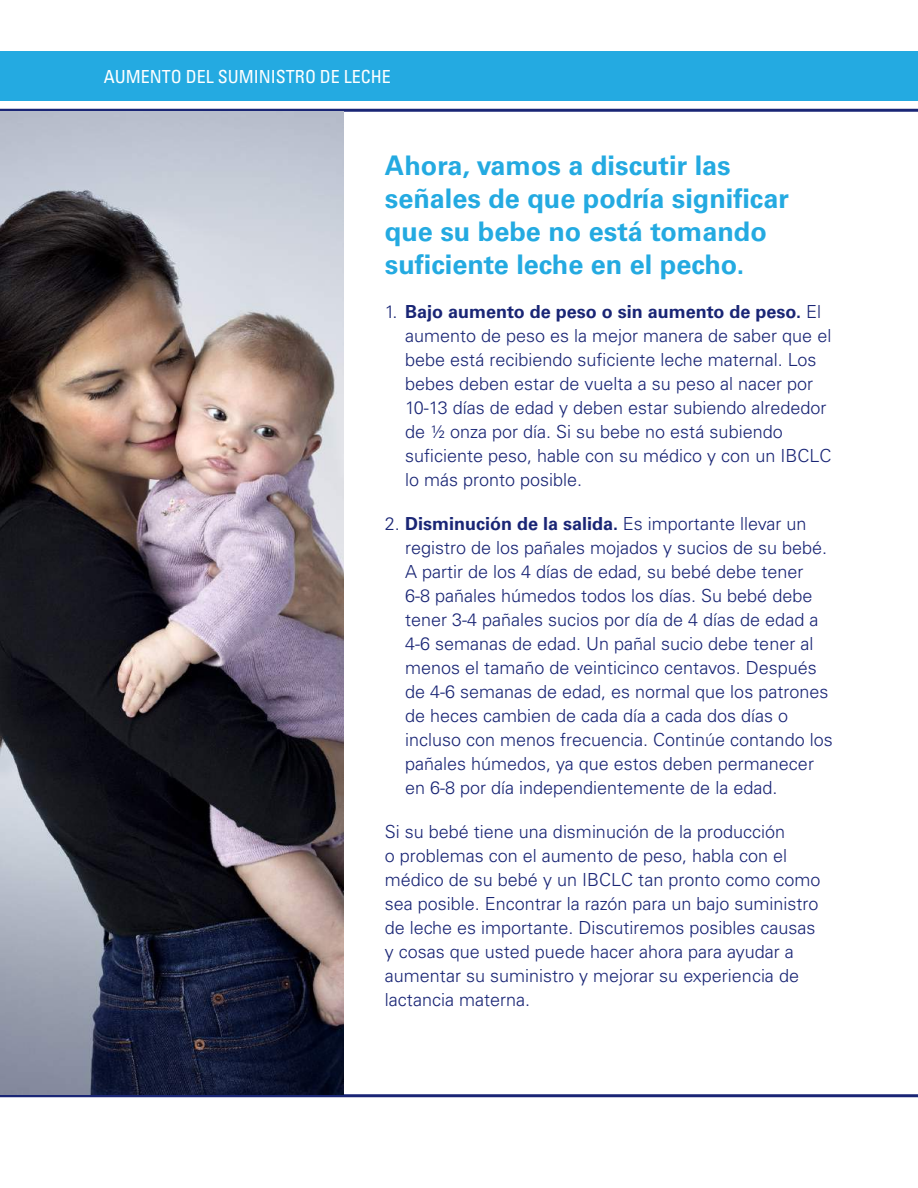
<style>
.page{position:relative;width:918px;height:1188px;background:#fff}
.page>*{position:absolute;margin:0;border:0;box-sizing:border-box;transform-origin:0 0}
.t1{font:700 27px/33px "Univers LT Std";color:#24aae1}
.t2{font:300 18px/24px "Univers LT Std";color:#192575}
.t3{font:condensed 18px "Univers LT Std";color:#fff}
.s1{font-weight:700}
</style>
<div class="page">
<div style="left:0;top:51px;width:918px;height:49px;background:#24aae1"></div>
<hr style="left:0;top:109px;width:918px;height:3px;background:#192575">
<hr style="left:0;top:1094px;width:918px;height:3px;background:#192575">
<img style="left:0;top:112px;width:344px;height:982px">
<p class="t3" style="left:104px;top:65px;width:288px">AUMENTO DEL SUMINISTRO DE LECHE</p>
<h1 class="t1" style="left:385px;top:149px;width:406px">Ahora, vamos a discutir las señales de que podría significar que su bebe no está tomando suficiente leche en el pecho.</h1>
<p class="t2" style="left:405px;top:300px;width:428px;text-indent:-20px">1. <span class="s1">Bajo aumento de peso o sin aumento de peso.</span> El aumento de peso es la mejor manera de saber que el bebe está recibiendo suficiente leche maternal. Los bebes deben estar de vuelta a su peso al nacer por 10-13 días de edad y deben estar subiendo alrededor de ½ onza por día. Si su bebe no está subiendo suficiente peso, hable con su médico y con un IBCLC lo más pronto posible.</p>
<p class="t2" style="left:405px;top:512px;width:429px;text-indent:-20px">2. <span class="s1">Disminución de la salida.</span> Es importante llevar un registro de los pañales mojados y sucios de su bebé.<br>A partir de los 4 días de edad, su bebé debe tener 6-8 pañales húmedos todos los días. Su bebé debe tener 3-4 pañales sucios por día de 4 días de edad a 4-6 semanas de edad. Un pañal sucio debe tener al menos el tamaño de veinticinco centavos. Después de 4-6 semanas de edad, es normal que los patrones de heces cambien de cada día a cada dos días o incluso con menos frecuencia. Continúe contando los pañales húmedos, ya que estos deben permanecer en 6-8 por día independientemente de la edad.</p>
<p class="t2" style="left:385px;top:820px;width:437px">Si su bebé tiene una disminución de la producción<br>o problemas con el aumento de peso, habla con el médico de su bebé y un IBCLC tan pronto como como sea posible. Encontrar la razón para un bajo suministro de leche es importante. Discutiremos posibles causas y cosas que usted puede hacer ahora para ayudar a aumentar su suministro y mejorar su experiencia de lactancia materna.</p>
</div>
